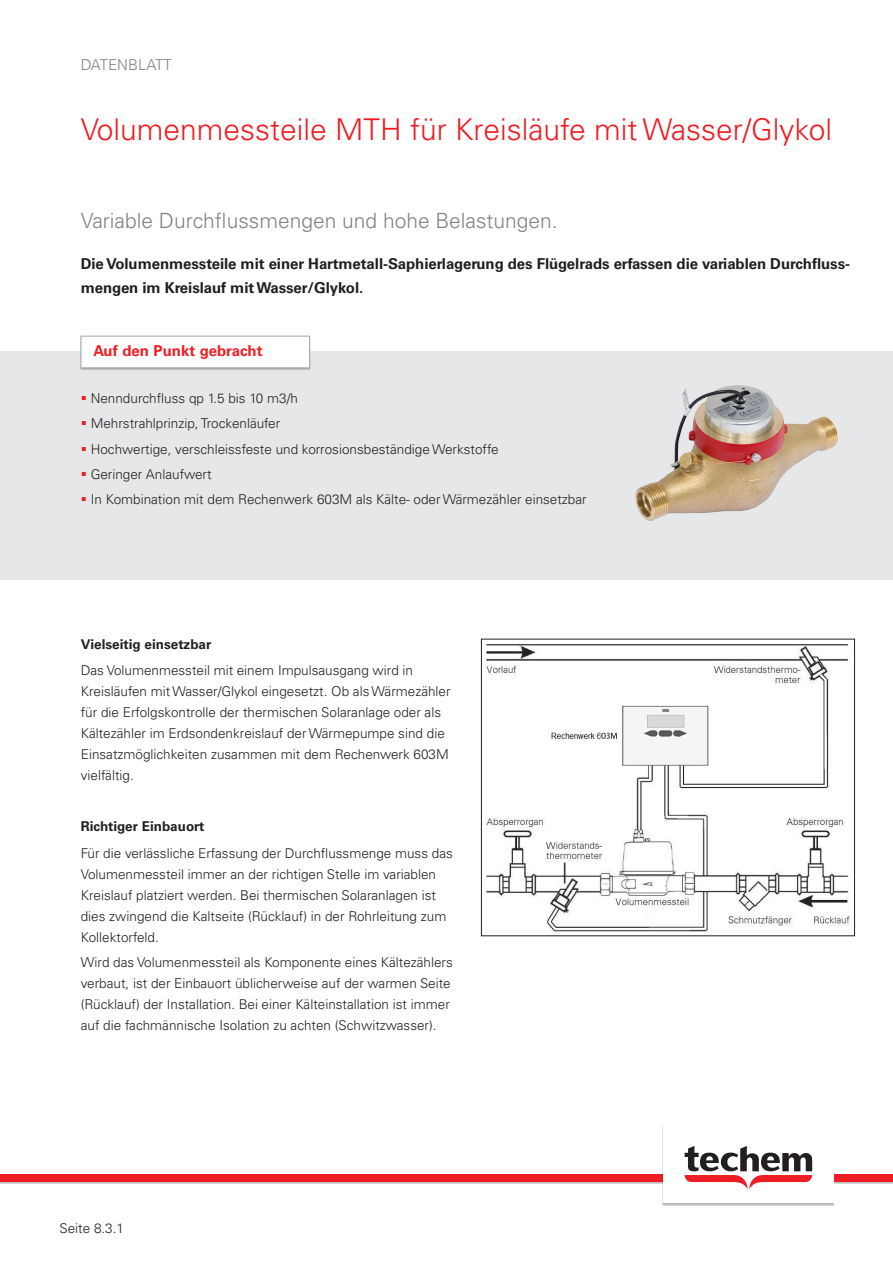
<style>
.page{position:relative;width:893px;height:1263px;background:#fff}
.page>*{position:absolute;margin:0;border:0;box-sizing:border-box;transform-origin:0 0}
.t1{font:300 30px "Univers LT Pro 45";color:#ee1d23}
.t2{font:300 21px "Univers LT Pro 45";color:#808285}
.t3{font:700 15px/24px "Univers LT Pro 65";letter-spacing:-.005em;color:#231f20}
.t4{font:700 15px "Univers LT Pro 65";color:#ee1d23}
.t5{font:300 15px "Univers LT Pro 45";color:#808285}
.t6{font:300 13.5px/21px "Univers LT Pro 45";color:#231f20}
.t7{font:700 13.5px "Univers LT Std";color:#231f20}
.s1{color:#ee1d23}
</style>
<div class="page">
<div style="left:0;top:1175px;width:893px;height:9px;background:#bfbdbe"></div>
<div style="left:0;top:1175px;width:893px;height:7px;background:#ee1d23"></div>
<div style="left:662px;top:1125px;width:172px;height:80px;background:#bdbcbc"></div>
<div style="left:663px;top:1124px;width:170px;height:79px;background:#fff"></div>
<svg style="left:685px;top:1146px;width:127px;height:43px"></svg>
<div style="left:0;top:351px;width:893px;height:228px;background:#e6e7e9"></div>
<img style="left:485px;top:644px;width:365px;height:288px">
<div style="left:481px;top:639px;width:374px;height:297px;border:1px solid #231f20"></div>
<div style="left:80px;top:336px;width:230px;height:34px;background:#a9aaad"></div>
<div style="left:81px;top:336px;width:229px;height:32px;background:#fff;border:1px solid #a8a9ad"></div>
<img style="left:636px;top:386px;width:202px;height:135px">
<p class="t5" style="left:81px;top:56px;width:93px">DATENBLATT</p>
<p class="t1" style="left:81px;top:111px;width:753px">Volumenmessteile MTH für Kreisläufe mit Wasser/Glykol</p>
<p class="t2" style="left:81px;top:208px;width:478px">Variable Durchflussmengen und hohe Belastungen.</p>
<p class="t3" style="left:81px;top:252px;width:771px">Die Volumenmessteile mit einer Hartmetall-Saphierlagerung des Flügelrads erfassen die variablen Durchfluss&shy;mengen im Kreislauf mit Wasser/Glykol.</p>
<p class="t4" style="left:94px;top:342px;width:171px">Auf den Punkt gebracht</p>
<p class="t6" style="left:81px;top:388px;width:219px"><span class="s1">▪</span> Nenndurchfluss qp 1.5 bis 10 m3/h</p>
<p class="t6" style="left:81px;top:413px;width:201px"><span class="s1">▪</span> Mehrstrahlprinzip, Trockenläufer</p>
<p class="t6" style="left:81px;top:438px;width:419px"><span class="s1">▪</span> Hochwertige, verschleissfeste und korrosionsbeständige Werkstoffe</p>
<p class="t6" style="left:81px;top:463px;width:132px"><span class="s1">▪</span> Geringer Anlaufwert</p>
<p class="t6" style="left:81px;top:489px;width:507px"><span class="s1">▪</span> In Kombination mit dem Rechenwerk 603M als Kälte- oder Wärmezähler einsetzbar</p>
<p class="t7" style="left:81px;top:636px;width:132px">Vielseitig einsetzbar</p>
<p class="t6" style="left:81px;top:660px;width:371px">Das Volumenmessteil mit einem Impulsausgang wird in Kreisläufen mit Wasser/Glykol eingesetzt. Ob als Wärmezähler für die Erfolgskontrolle der thermischen Solaranlage oder als Kältezähler im Erdsondenkreislauf der Wärmepumpe sind die Einsatzmöglichkeiten zusammen mit dem Rechenwerk 603M vielfältig.</p>
<p class="t7" style="left:81px;top:818px;width:125px">Richtiger Einbauort</p>
<p class="t6" style="left:81px;top:842px;width:374px">Für die verlässliche Erfassung der Durchflussmenge muss das Volumenmessteil immer an der richtigen Stelle im variablen Kreislauf platziert werden. Bei thermischen Solaranlagen ist dies zwingend die Kaltseite (Rücklauf) in der Rohrleitung zum Kollektorfeld.</p>
<p class="t6" style="left:81px;top:952px;width:374px">Wird das Volumenmessteil als Komponente eines Kältezählers verbaut, ist der Einbauort üblicherweise auf der warmen Seite (Rücklauf) der Installation. Bei einer Kälteinstallation ist immer auf die fachmännische Isolation zu achten (Schwitzwasser).</p>
<p class="t6" style="left:60px;top:1218px;width:66px">Seite 8.3.1</p>
</div>
